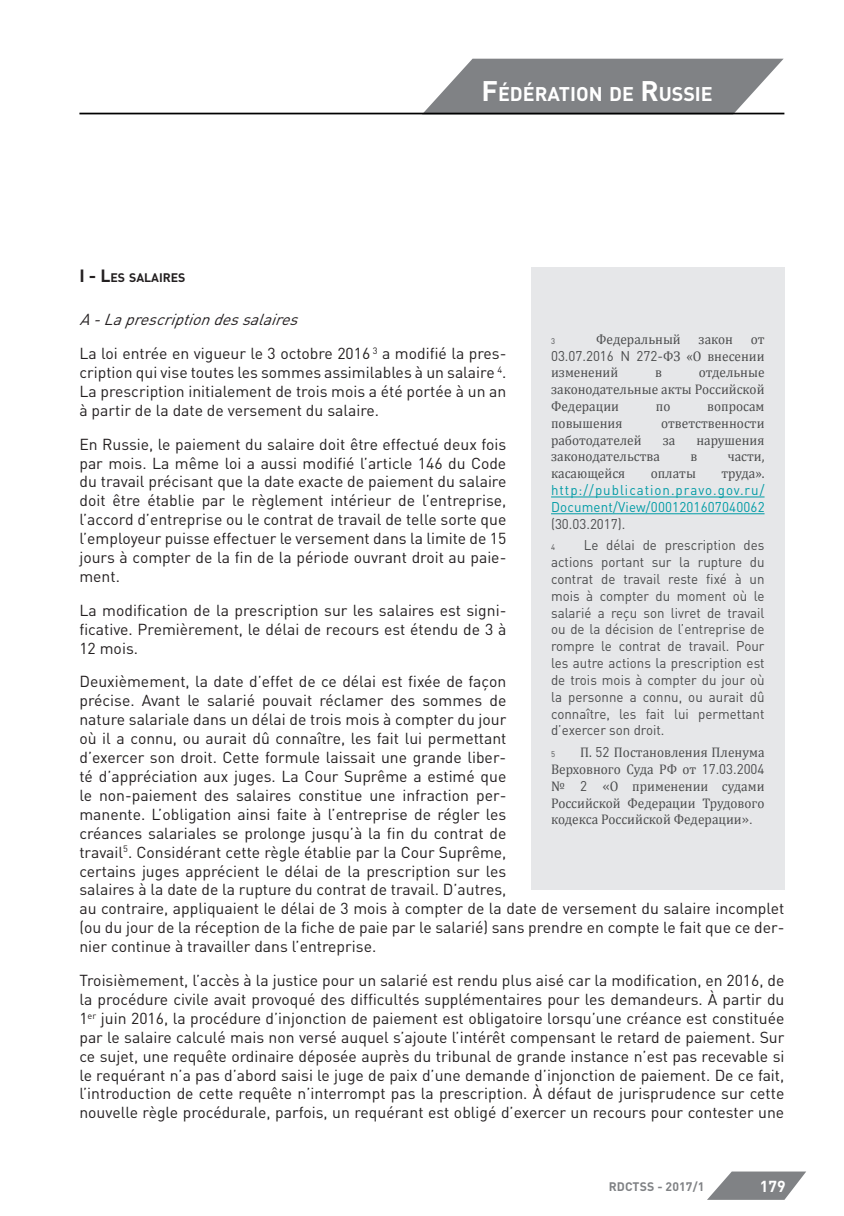
<style>
.page{position:relative;width:844px;height:1216px;background:#fff}
.page>*{position:absolute;margin:0;border:0;box-sizing:border-box;transform-origin:0 0}
.t1{font:700 19.6px "DIN";color:#fff}
.t2{font:15.75px/18.9px "DIN";color:#231f20;text-align:justify}
.t3{font:700 15.75px "DIN";color:#fff}
.t4{font:14px/16.8px "DIN";color:#4b4c4d;text-align:justify;scale:.95 1}
.t5{font:14px/16.8px "Cambria";color:#4b4c4d;text-align:justify;scale:.95 1}
.t6{font:14px/16.8px "DIN";letter-spacing:.015em;color:#009ba5;scale:.95 1}
.t7{font:700 12.25px "DIN";letter-spacing:.01em;color:#808285}
.t8{font:700 12.25px "DIN";color:#231f20}
.t9{font:8.05px "DIN";color:#4b4c4d;scale:.95 1}
.s1{font-size:28px}
.s2{font-size:17.5px}
.s3{font-style:italic}
.s4{font-family:"Cambria"}
.s5{font-family:"DIN"}
</style>
<div class="page">
<svg style="left:708px;top:1171px;width:98px;height:28px"></svg>
<svg style="left:422px;top:59px;width:361px;height:54px;background:#909294"></svg>
<hr style="left:79px;top:113px;width:705px;height:1px;background:#000">
<div style="left:531px;top:267px;width:253px;height:622px;background:#e6e7e9"></div>
<hr style="left:551px;top:496px;width:213px;height:1px;background:#009ba5">
<hr style="left:551px;top:513px;width:213px;height:1px;background:#009ba5">
<p class="t1" style="left:481px;top:81px;width:233px"><span class="s1">F</span>ÉDÉRATION DE <span class="s1">R</span>USSIE</p>
<p class="t8" style="left:79px;top:269px;width:107px"><span class="s2">I - L</span> ES SALAIRES</p>
<p class="t2" style="left:79px;top:302px;width:428px;line-height:33.8px"><span class="s3">A-Laprescriptiondessalaires<br></span>La loi entrée en vigueur le 3 octobre 2016 <sup>3</sup> a modifié la pres-</p>
<p class="t2" style="left:79px;top:362px;width:428px">cription qui vise toutes les sommes assimilables à un salaire <sup>4</sup>.<br>La prescription initialement de trois mois a été portée à un an à partir de la date de versement du salaire.</p>
<p class="t2" style="left:79px;top:434px;width:428px">En Russie, le paiement du salaire doit être effectué deux fois par mois. La même loi a aussi modifié l’article 146 du Code du travail précisant que la date exacte de paiement du salaire doit être établie par le règlement intérieur de l’entreprise, l’accord d’entreprise ou le contrat de travail de telle sorte que l’employeur puisse effectuer le versement dans la limite de 15 jours à compter de la fin de la période ouvrant droit au paie&shy;ment.</p>
<p class="t2" style="left:79px;top:600px;width:428px">La modification de la prescription sur les salaires est signi&shy;ficative. Premièrement, le délai de recours est étendu de 3 à 12 mois.</p>
<p class="t2" style="left:79px;top:672px;width:706px;text-align:left">Deuxièmement, la date d’effet de ce délai est fixée de façon<br>précise. Avant le salarié pouvait réclamer des sommes de<br>nature salariale dans un délai de trois mois à compter du jour<br>où il a connu, ou aurait dû connaître, les fait lui permettant<br>d’exercer son droit. Cette formule laissait une grande liber-<br>té d’appréciation aux juges. La Cour Suprême a estimé que<br>le non-paiement des salaires constitue une infraction per-<br>manente. L’obligation ainsi faite à l’entreprise de régler les<br>créances salariales se prolonge jusqu’à la fin du contrat de<br>travail<sup>5</sup>. Considérant cette règle établie par la Cour Suprême,<br>certains juges apprécient le délai de la prescription sur les<br>salaires à la date de la rupture du contrat de travail. D’autres,<br>au contraire, appliquaient le délai de 3 mois à compter de la date de versement du salaire incomplet (ou du jour de la réception de la fiche de paie par le salarié) sans prendre en compte le fait que ce der&shy;nier continue à travailler dans l’entreprise.</p>
<p class="t2" style="left:79px;top:970px;width:706px">Troisièmement, l’accès à la justice pour un salarié est rendu plus aisé car la modification, en 2016, de la procédure civile avait provoqué des difficultés supplémentaires pour les demandeurs. À partir du 1<sup>er</sup> juin 2016, la procédure d’injonction de paiement est obligatoire lorsqu’une créance est constituée par le salaire calculé mais non versé auquel s’ajoute l’intérêt compensant le retard de paiement. Sur ce sujet, une requête ordinaire déposée auprès du tribunal de grande instance n’est pas recevable si le requérant n’a pas d’abord saisi le juge de paix d’une demande d’injonction de paiement. De ce fait, l’introduction de cette requête n’interrompt pas la prescription. À défaut de jurisprudence sur cette nouvelle règle procédurale, parfois, un requérant est obligé d’exercer un recours pour contester une</p>
<p class="t9" style="left:551px;top:336px;width:6px">3</p>
<p class="t5" style="left:596px;top:330px;width:91px">Федеральный</p>
<p class="t5" style="left:698px;top:330px;width:38px">закон</p>
<p class="t5" style="left:750px;top:330px;width:16px">от</p>
<p class="t4" style="left:551px;top:347px;width:226px">03.07.2016 N 272-<span class="s4">ФЗ «О внесении</span></p>
<p class="t5" style="left:551px;top:364px;width:72px">изменений</p>
<p class="t5" style="left:655px;top:364px;width:9px">в</p>
<p class="t5" style="left:551px;top:364px;width:226px;text-indent:148px">отдельные законодательные акты Российской Федерации</p>
<p class="t5" style="left:655px;top:398px;width:17px">по</p>
<p class="t5" style="left:707px;top:398px;width:62px">вопросам</p>
<p class="t5" style="left:551px;top:414px;width:77px">повышения</p>
<p class="t5" style="left:661px;top:414px;width:110px">ответственности</p>
<p class="t5" style="left:551px;top:431px;width:97px">работодателей</p>
<p class="t5" style="left:662px;top:431px;width:15px">за</p>
<p class="t5" style="left:696px;top:431px;width:73px">нарушения</p>
<p class="t5" style="left:551px;top:448px;width:116px">законодательства</p>
<p class="t5" style="left:690px;top:448px;width:9px">в</p>
<p class="t5" style="left:727px;top:448px;width:40px">части,</p>
<p class="t5" style="left:551px;top:465px;width:80px">касающейся</p>
<p class="t5" style="left:650px;top:465px;width:49px">оплаты</p>
<p class="t5" style="left:721px;top:465px;width:47px">труда».</p>
<p class="t6" style="left:551px;top:481px;width:226px">http://publication.pravo.gov.ru/<br>Document/View/0001201607040062</p>
<p class="t4" style="left:551px;top:515px;width:80px">(30.03.2017).</p>
<p class="t9" style="left:551px;top:542px;width:6px">4</p>
<p class="t4" style="left:551px;top:536px;width:226px;text-indent:33px">Le délai de prescription des actions portant sur la rupture du contrat de travail reste fixé à un mois à compter du moment où le salarié a reçu son livret de travail ou de la décision de l’entreprise de rompre le contrat de travail. Pour les autre actions la prescription est de trois mois à compter du jour où la personne a connu, ou aurait dû connaître, les fait lui permettant d’exercer son droit.</p>
<p class="t9" style="left:551px;top:749px;width:6px">5</p>
<p class="t5" style="left:551px;top:743px;width:226px;text-indent:29px">П. <span class="s5">52</span> Постановления Пленума Верховного Суда РФ от <span class="s5">17.03.2004 </span>№ <span class="s5">2 «</span>О применении судами Российской Федерации Трудового кодекса Российской Федерации<span class="s5">».</span></p>
<p class="t7" style="left:608px;top:1178px;width:97px">RDCTSS - 2017/1</p>
<p class="t3" style="left:759px;top:1176px;width:27px">179</p>
</div>
